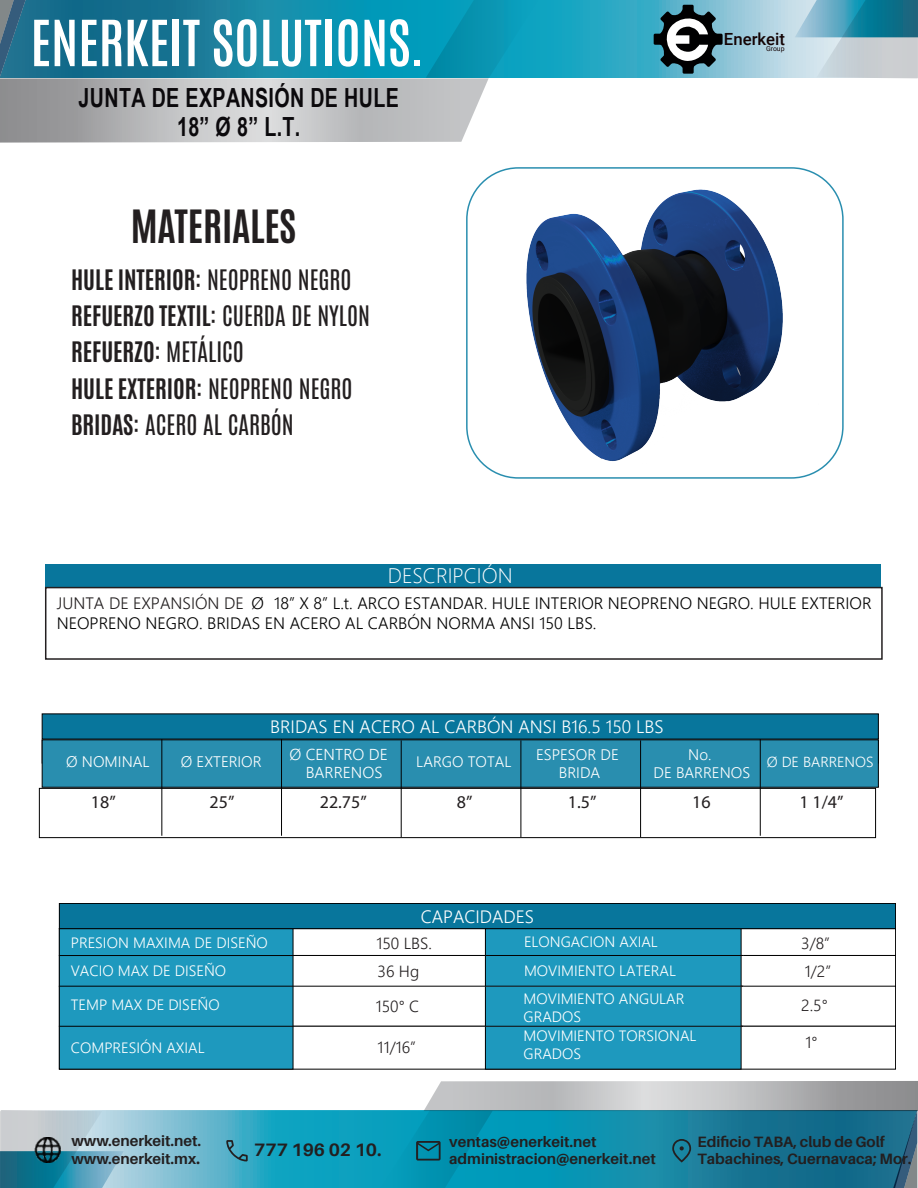
<style>
.page{position:relative;width:918px;height:1188px;background:#fff}
.page>*{position:absolute;margin:0;border:0;box-sizing:border-box;transform-origin:0 0}
.t1{font:600 54px "Antonio";color:#fff}
.t2{font:700 39px "Antonio";color:#231f20}
.t3{font:700 26.4px/28.8px "Arial Narrow";letter-spacing:.015em;color:#0b090c;text-align:center;scale:.91 1}
.t4{font:24px/36.3px "Antonio";color:#231f20}
.t5{font:300 21px "Segoe UI";color:#fff}
.t6{font:18px "Myriad Pro";color:#231f20}
.t7{font:700 18px "Aileron";color:#231f20}
.t8{font:300 17.85px "Segoe UI";color:#fff}
.t9{font:500 16.8px "Roboto";color:#140405}
.t10{font:300 16.5px/19.8px "Segoe UI";color:#000001}
.t11{font:300 16.05px "Segoe UI";color:#231f20}
.t12{font:300 15.75px/18.9px "Segoe UI";color:#fff}
.t13{font:300 15.3px/18.3px "Segoe UI";color:#fff;text-align:center}
.t14{font:300 15.15px "Segoe UI";color:#fff}
.t15{font:300 15px/18px "Segoe UI";color:#fff}
.t16{font:700 15px/16.4px "Aileron";color:#231f20}
.t17{font:300 14.55px "Segoe UI";color:#fff}
.t18{font:6.9px "Roboto";color:#140405}
.s1{font-weight:700}
.s2{color:#231f20}
.s3{font-size:16.5px}
</style>
<div class="page">
<svg style="left:0;top:78px;width:489px;height:65px;background:#bcbdbf"></svg>
<svg style="left:0;top:0;width:918px;height:78px;background:#3298b2"></svg>
<svg style="left:1px;top:1110px;width:351px;height:78px;background:#5db1c7"></svg>
<svg style="left:226px;top:1140px;width:22px;height:21px"></svg>
<svg style="left:352px;top:1081px;width:566px;height:107px;background:#4096ac"></svg>
<div style="left:39px;top:788px;width:837px;height:50px;background:#fff;border:1px solid #000001"></div>
<div style="left:42px;top:714px;width:837px;height:25px;background:#08769c"></div>
<div style="left:683px;top:5px;width:11px;height:69px;background:#000001"></div>
<div style="left:654px;top:34px;width:69px;height:11px;background:#000001"></div>
<svg style="left:657px;top:7px;width:63px;height:64px"></svg>
<div style="left:42px;top:739px;width:837px;height:49px;background:#298eaf;border:1px solid #000001"></div>
<hr style="left:161px;top:739px;width:1px;height:97px;background:#000001">
<hr style="left:281px;top:739px;width:1px;height:97px;background:#000001">
<hr style="left:401px;top:740px;width:1px;height:97px;background:#000001">
<hr style="left:521px;top:740px;width:1px;height:97px;background:#000001">
<hr style="left:640px;top:740px;width:1px;height:97px;background:#000001">
<hr style="left:760px;top:739px;width:1px;height:97px;background:#000001">
<div style="left:466px;top:167px;width:378px;height:312px;border:2px solid #298eaf;border-radius:52px"></div>
<img style="left:475px;top:179px;width:360px;height:288px">
<div style="left:59px;top:955px;width:837px;height:32px;border:1px solid #000001"></div>
<div style="left:59px;top:929px;width:234px;height:140px;background:#1e99be"></div>
<div style="left:59px;top:928px;width:234px;height:142px;border:1px solid #000001"></div>
<div style="left:485px;top:929px;width:256px;height:140px;background:#1e99be"></div>
<div style="left:485px;top:928px;width:257px;height:142px;border:1px solid #000001"></div>
<div style="left:59px;top:903px;width:837px;height:26px;background:#08769c"></div>
<div style="left:59px;top:903px;width:837px;height:26px;border:1px solid #000001"></div>
<hr style="left:59px;top:955px;width:234px;height:1px;background:#000001">
<hr style="left:59px;top:986px;width:234px;height:1px;background:#000001">
<hr style="left:59px;top:1026px;width:234px;height:1px;background:#000001">
<hr style="left:485px;top:955px;width:258px;height:1px;background:#000001">
<hr style="left:485px;top:986px;width:258px;height:1px;background:#000001">
<hr style="left:485px;top:1026px;width:258px;height:1px;background:#000001">
<div style="left:46px;top:564px;width:835px;height:22px;background:#08769c"></div>
<div style="left:45px;top:587px;width:838px;height:73px;border:2px solid #231f20"></div>
<img style="left:34px;top:1137px;width:27px;height:26px">
<h1 class="t1" style="left:31px;top:5px;width:396px">ENERKEIT SOLUTIONS.</h1>
<h3 class="t3" style="left:79px;top:82px;width:353px">JUNTA DE EXPANSIÓN DE HULE<br>18” Ø 8” L.T.</h3>
<h2 class="t2" style="left:131px;top:199px;width:167px">MATERIALES</h2>
<h3 class="t4" style="left:71px;top:262px;width:300px"><span class="s1">HULE INTERIOR</span>: NEOPRENO NEGRO<br><span class="s1">REFUERZO TEXTIL</span>: CUERDA DE NYLON<br><span class="s1">REFUERZO</span>: METÁLICO<br><span class="s1">HULE EXTERIOR</span>: NEOPRENO NEGRO<br><span class="s1">BRIDAS</span>: ACERO AL CARBÓN</h3>
<h3 class="t5" style="left:388px;top:555px;width:126px">DESCRIPCIÓN</h3>
<p class="t9" style="left:724px;top:28px;width:63px">Enerkeit</p>
<p class="t18" style="left:766px;top:44px;width:20px">Group</p>
<p class="t10" style="left:57px;top:592px;width:816px"><span class="s2">JUNTA DE EXPANSIÓN DE</span> Ø 18” X 8” L.t. ARCO ESTANDAR. HULE INTERIOR NEOPRENO NEGRO. HULE EXTERIOR<br>NEOPRENO NEGRO. BRIDAS EN ACERO AL CARBÓN NORMA ANSI 150 LBS.</p>
<p class="t8" style="left:270px;top:710px;width:395px">BRIDAS EN ACERO AL CARBÓN ANSI B16.5 150 LBS</p>
<p class="t13" style="left:66px;top:751px;width:85px">Ø NOMINAL</p>
<p class="t13" style="left:181px;top:751px;width:82px">Ø EXTERIOR</p>
<p class="t12" style="left:306px;top:743px;width:83px;text-indent:-16px">Ø CENTRO DE<br>BARRENOS</p>
<p class="t14" style="left:416px;top:747px;width:97px">LARGO TOTAL</p>
<p class="t13" style="left:536px;top:743px;width:84px">ESPESOR DE<br>BRIDA</p>
<p class="t13" style="left:653px;top:743px;width:98px">No.<br>DE BARRENOS</p>
<p class="t17" style="left:767px;top:748px;width:108px">Ø DE BARRENOS</p>
<p class="t6" style="left:91px;top:791px;width:26px">18”</p>
<p class="t6" style="left:210px;top:791px;width:26px">25”</p>
<p class="t6" style="left:320px;top:791px;width:49px">22.75”</p>
<p class="t6" style="left:457px;top:791px;width:17px">8”</p>
<p class="t6" style="left:568px;top:791px;width:30px">1.5”</p>
<p class="t6" style="left:692px;top:791px;width:20px">16</p>
<p class="t6" style="left:799px;top:791px;width:46px">1 1/4”</p>
<p class="t15" style="left:71px;top:927px;width:199px;line-height:27.9px">PRESION MAXIMA DE DISEÑO<br>VACIO MAX DE DISEÑO</p>
<p class="t15" style="left:71px;top:995px;width:150px">TEMP MAX DE DISEÑO</p>
<p class="t15" style="left:71px;top:1037px;width:135px">COMPRESIÓN AXIAL</p>
<p class="t8" style="left:421px;top:900px;width:115px">CAPACIDADES</p>
<p class="t11" style="left:376px;top:928px;width:57px">150 LBS.</p>
<p class="t11" style="left:801px;top:928px;width:30px">3/8”</p>
<p class="t11" style="left:378px;top:956px;width:43px">36 Hg</p>
<p class="t15" style="left:524px;top:926px;width:153px;line-height:29.1px">ELONGACION AXIAL<br>MOVIMIENTO LATERAL</p>
<p class="t15" style="left:524px;top:988px;width:162px">MOVIMIENTO ANGULAR<br>GRADOS</p>
<p class="t15" style="left:524px;top:1025px;width:174px">MOVIMIENTO TORSIONAL<br>GRADOS</p>
<p class="t11" style="left:805px;top:956px;width:28px">1/2”</p>
<p class="t11" style="left:376px;top:991px;width:45px">150° C</p>
<p class="t11" style="left:801px;top:990px;width:28px">2.5°</p>
<p class="t11" style="left:806px;top:1028px;width:14px">1°</p>
<p class="t11" style="left:378px;top:1032px;width:40px">11/16”</p>
<p class="t16" style="left:72px;top:1132px;width:131px;line-height:18px">www.enerkeit.net. www.enerkeit.mx<span class="s3">.</span></p>
<p class="t7" style="left:254px;top:1140px;width:129px">777 196 02 10.</p>
<p class="t16" style="left:449px;top:1134px;width:208px">ventas@enerkeit.net administracion@enerkeit.net</p>
<p class="t16" style="left:698px;top:1134px;width:216px">Edificio TABA, club de Golf<br>Tabachines, Cuernavaca; Mor.</p>
</div>
